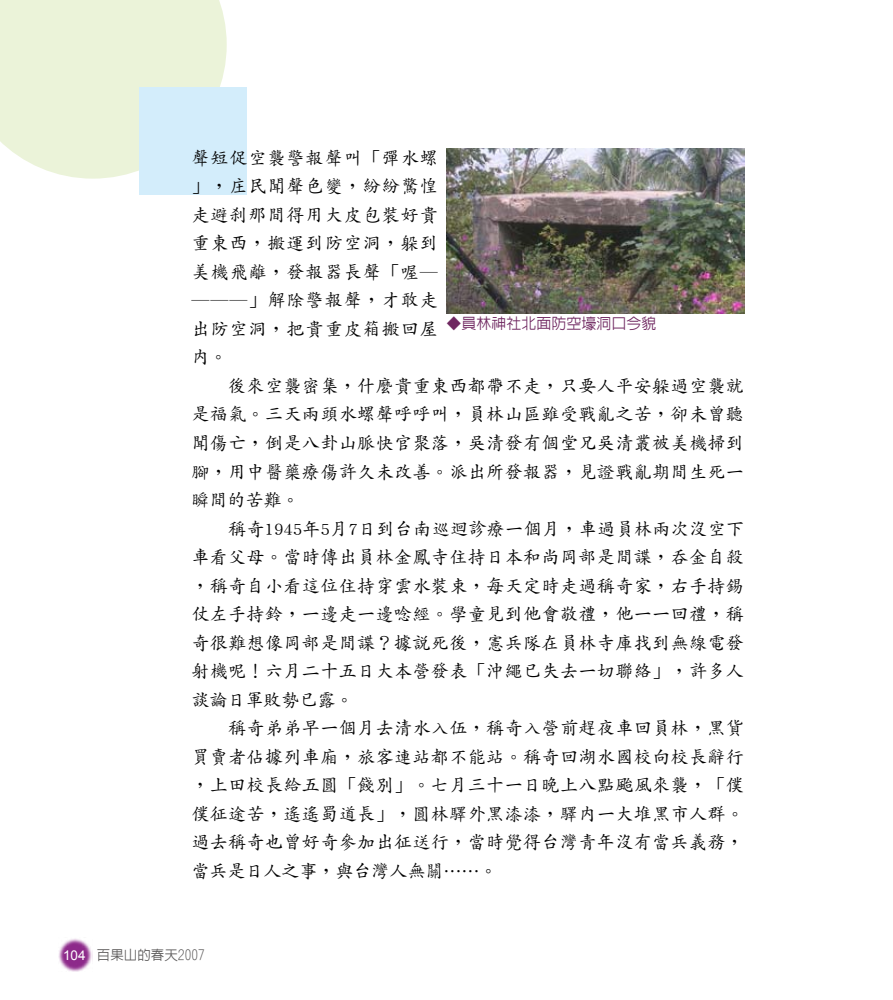
<style>
.page{position:relative;width:893px;height:1000px;background:#fff}
.page>*{position:absolute;margin:0;border:0;box-sizing:border-box;transform-origin:0 0}
.t1{font:500 18px/28.5px "Zen Kai";letter-spacing:.025em;color:#000}
.t2{font:500 15px "Lin Gothic";color:#6f2760}
.t3{font:500 13.5px "Lin Gothic";color:#595757}
.s1{font-family:"Arial";font-weight:400;color:#fff}
</style>
<div class="page">
<img style="left:58px;top:938px;width:34px;height:33px">
<div style="left:0;top:0;width:227px;height:179px;background:#ebf3d9"></div>
<div style="left:140px;top:87px;width:107px;height:108px;background:#d3edfb"></div>
<img style="left:446px;top:149px;width:298px;height:164px">
<p class="t1" style="left:191px;top:143px;width:554px">聲短促空襲警報聲叫「彈水螺<br>」，庄民聞聲色變，紛紛驚惶<br>走避剎那間得用大皮包裝好貴<br>重東西，搬運到防空洞，躲到<br>美機飛離，發報器長聲「喔─<br>───」解除警報聲，才敢走<br>出防空洞，把貴重皮箱搬回屋<br>內。<br>　　後來空襲密集，什麼貴重東西都帶不走，只要人平安躲過空襲就是福氣。三天兩頭水螺聲呼呼叫，員林山區雖受戰亂之苦，卻未曾聽聞傷亡，倒是八卦山脈快官聚落，吳清發有個堂兄吳清叢被美機掃到腳，用中醫藥療傷許久未改善。派出所發報器，見證戰亂期間生死一瞬間的苦難。<br>　　稱奇1945年5月7日到台南巡迴診療一個月，車過員林兩次沒空下車看父母。當時傳出員林金鳳寺住持日本和尚岡部是間諜，吞金自殺，稱奇自小看這位住持穿雲水裝束，每天定時走過稱奇家，右手持錫仗左手持鈴，一邊走一邊唸經。學童見到他會敬禮，他一一回禮，稱奇很難想像岡部是間諜？據說死後，憲兵隊在員林寺庫找到無線電發射機呢！六月二十五日大本營發表「沖繩已失去一切聯絡」，許多人談論日軍敗勢已露。<br>　　稱奇弟弟早一個月去清水入伍，稱奇入營前趕夜車回員林，黑貨買賣者佔據列車廂，旅客連站都不能站。稱奇回湖水國校向校長辭行，上田校長給五圓「餞別」。七月三十一日晚上八點颱風來襲，「僕僕征途苦，遙遙蜀道長」，圓林驛外黑漆漆，驛內一大堆黑市人群。過去稱奇也曾好奇參加出征送行，當時覺得台灣青年沒有當兵義務，當兵是日人之事，與台灣人無關……。</p>
<p class="t2" style="left:446px;top:315px;width:211px">◆員林神社北面防空壕洞口今貌</p>
<p class="t3" style="left:63px;top:947px;width:143px"><span class="s1">104</span> 百果山的春天2007</p>
</div>
